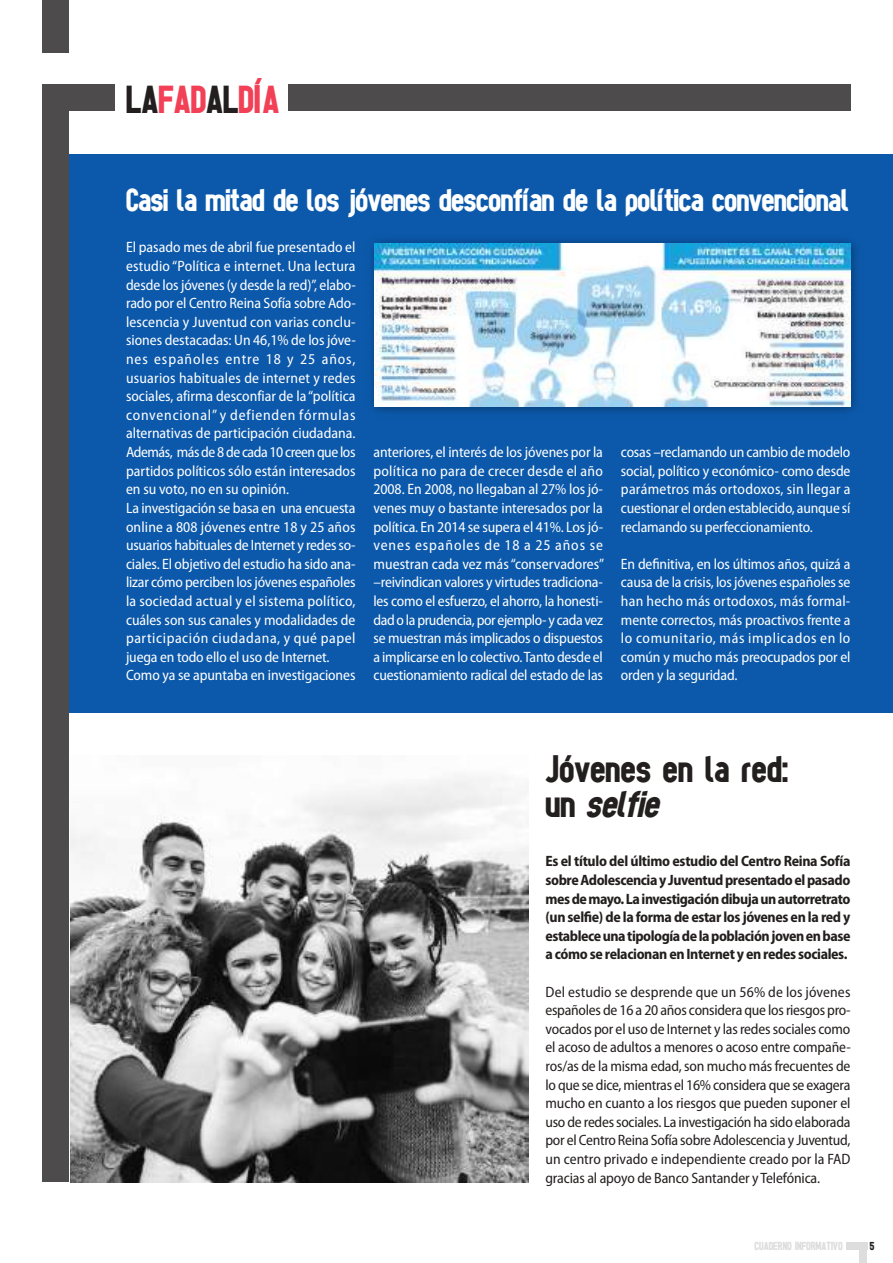
<style>
.page{position:relative;width:893px;height:1263px;background:#fff}
.page>*{position:absolute;margin:0;border:0;box-sizing:border-box;transform-origin:0 0}
.t1{font:700 40.65px "tes";color:#f24056}
.t2{font:700 39px/35px "tes";letter-spacing:.01em;color:#241f1f}
.t3{font:700 33px "tes";letter-spacing:-.005em;color:#fff}
.t4{font:semi-condensed 15px/18.6px "Myriad Pro";letter-spacing:-.005em;color:#fff;text-align:justify}
.t5{font:semi-condensed 15px/18.6px "Myriad Pro";letter-spacing:-.01em;color:#241f1f;text-align:justify}
.t6{font:700 semi-condensed 15px/18.6px "Myriad Pro";letter-spacing:-.025em;color:#241f1f;text-align:justify}
.t7{font:700 12px "tes";color:#dcdddc}
.t8{font:700 12px "tes";color:#241f1f}
.s1{color:#241f1f}
.s2{font-style:italic}
</style>
<div class="page">
<div style="left:59px;top:154px;width:834px;height:558px;background:#0c59ab"></div>
<div style="left:846px;top:1242px;width:21px;height:8px;background:#dcdddc"></div>
<div style="left:859px;top:1245px;width:8px;height:18px;background:#dcdddc"></div>
<div style="left:43px;top:102px;width:26px;height:1079px;background:#4e4b4c"></div>
<div style="left:43px;top:0;width:26px;height:53px;background:#4e4b4c"></div>
<div style="left:43px;top:84px;width:72px;height:27px;background:#4e4b4c"></div>
<div style="left:288px;top:84px;width:562px;height:27px;background:#4e4b4c"></div>
<img style="left:70px;top:776px;width:459px;height:406px">
<img style="left:371px;top:239px;width:486px;height:174px">
<img style="left:374px;top:243px;width:476px;height:164px">
<h1 class="t1" style="left:126px;top:85px;width:155px"><span class="s1">LA</span>FAD<span class="s1">AL</span>DÍA</h1>
<h3 class="t3" style="left:126px;top:189px;width:724px">Casi la mitad de los jóvenes desconfían de la política convencional</h3>
<p class="t4" style="left:126px;top:239px;width:231px;text-align:left">El pasado mes de abril fue presentado el estudio “Política e internet. Una lectura desde los jóvenes (y desde la red)”, elabo&shy;rado por el Centro Reina Sofía sobre Ado&shy;lescencia y Juventud con varias conclu&shy;siones destacadas: Un 46,1% de los jóve&shy;nes españoles entre 18 y 25 años, usuarios habituales de internet y redes sociales, afirma desconfiar de la “política convencional” y defienden fórmulas alternativas de participación ciudadana.<br>Además, másde8de cada10creenque los partidos políticos sólo están interesados en su voto, no en su opinión.<br>la investigación se basa en una encuesta online a 808 jóvenes entre 18 y 25 años usuarios habituales de Internet y redes so&shy;ciales. El objetivo del estudio ha sido ana&shy;lizar cómo perciben los jóvenes españoles la sociedad actual y el sistema político, cuáles son sus canales y modalidades de participación ciudadana, y qué papel juega en todo ello el uso de Internet.<br>Como ya se apuntaba en investigaciones</p>
<p class="t4" style="left:373px;top:444px;width:232px">anteriores, el interés de los jóvenes por la política no para de crecer desde el año 2008. En 2008, no llegaban al 27% los jó&shy;venes muy o bastante interesados por la política. En 2014 se supera el 41%. los jó&shy;venes españoles de 18 a 25 años se muestran cada vez más“conservadores” –reivindican valores y virtudes tradiciona&shy;les como el esfuerzo, el ahorro, la honesti&shy;dadolaprudencia,por ejemplo- y cada vez se muestran más implicados o dispuestos a implicarse en lo colectivo.Tanto desde el cuestionamiento radical del estado de las</p>
<p class="t4" style="left:621px;top:444px;width:231px">cosas –reclamando un cambio de modelo social, político y económico- como desde parámetros más ortodoxos, sin llegar a cuestionar el orden establecido, aunque sí reclamando su perfeccionamiento.</p>
<p class="t4" style="left:621px;top:556px;width:231px">En definitiva, en los últimos años, quizá a causa de la crisis, los jóvenes españoles se han hecho más ortodoxos, más formal&shy;mente correctos, más proactivos frente a lo comunitario, más implicados en lo común y mucho más preocupados por el orden y la seguridad.</p>
<h2 class="t2" style="left:545px;top:755px;width:244px">Jóvenes en la red: u n <span class="s2">selfie</span></h2>
<p class="t6" style="left:545px;top:853px;width:306px">Es el título del último estudio del Centro Reina Sofía sobreAdolescenciayJuventudpresentadoelpasado mesdemayo.Lainvestigacióndibujaunautorretrato (un selfie) de la forma de estar los jóvenes en la red y estableceunatipologíadelapoblaciónjovenenbase a cómo se relacionan en Internet y en redes sociales.</p>
<p class="t5" style="left:545px;top:983px;width:307px">Del estudio se desprende que un 56% de los jóvenes españoles de 16 a 20 años considera que los riesgos pro&shy;vocados por el uso de Internet y las redes sociales como el acoso de adultos a menores o acoso entre compañe&shy;ros/as de la misma edad, son mucho más frecuentes de lo que se dice, mientras el 16% considera que se exagera mucho en cuanto a los riesgos que pueden suponer el uso de redes sociales. la investigación ha sido elaborada por el Centro Reina Sofía sobre Adolescencia y Juventud, un centro privado e independiente creado por la FAD gracias al apoyo de Banco Santander y Telefónica.</p>
<p class="t7" style="left:754px;top:1242px;width:90px">CUADERNO INFORMATIVO</p>
<p class="t8" style="left:870px;top:1242px;width:6px">5</p>
</div>
